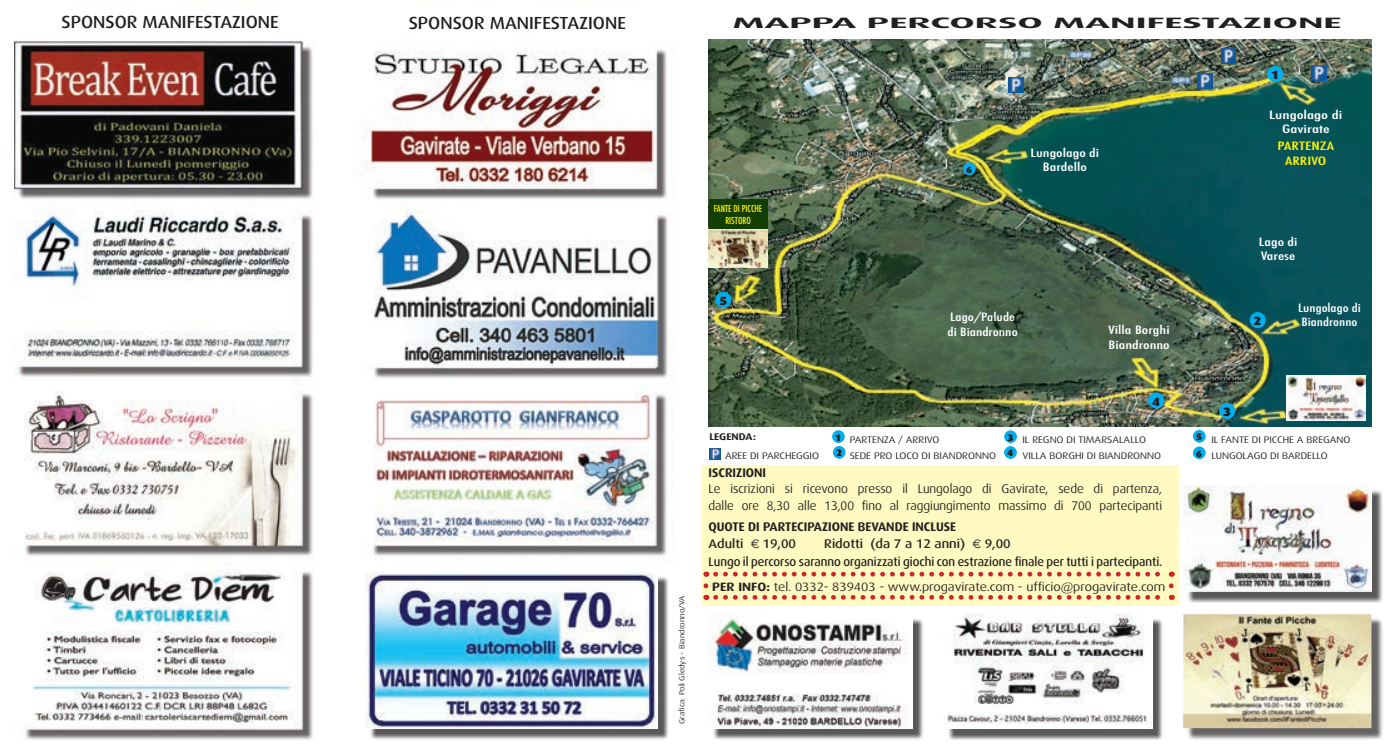
<style>
.page{position:relative;width:1389px;height:745px;background:#fff}
.page>*{position:absolute;margin:0;border:0;box-sizing:border-box;transform-origin:0 0}
.t1{font:500 17.5px "Dax Wide";color:#231f20;scale:.95 1}
.t2{font:700 15px "Dax Wide";color:#231f20;scale:2.29 1}
.t3{font:12.5px/16.2px "Dax Wide";color:#231f20;scale:.9 1}
.t4{font:500 12.5px/17.5px "Dax Wide";color:#231f20}
.t5{font:700 12.5px/17.5px "Dax Wide";color:#231f20;scale:.9 1}
.t6{font:12.12px "Dax Wide";color:#231f20}
.t7{font:900 12px "Dax Wide";color:#231f20;scale:.94 1}
.t8{font:500 condensed 11.12px/14.4px "Futura";color:#fff;scale:1.5 1}
.t9{font:500 condensed 11.12px/14.4px "Futura";color:#fff;scale:1.41 1}
.t10{font:500 condensed 11.12px/14.4px "Futura";color:#fff;text-align:center;scale:1.37 1}
.t11{font:500 condensed 11.12px/14.4px "Futura";color:#fff;text-align:center;scale:1.6 1}
.t12{font:500 condensed 11.12px/14.4px "Futura";color:#fff101;text-align:center;scale:1.6 1}
.t13{font:700 9.62px "Dax Wide";color:#231f20}
.t14{font:9.5px/16px "Dax Wide";color:#231f20}
.t15{font:500 condensed 9.38px/12.1px "Futura";color:#fff101;text-align:center}
.t16{font:900 9.25px/15.8px "Dax Wide";color:#231f20;scale:.94 1}
.t17{font:7.5px "Dax Wide";color:#231f20}
.s1{font-weight:500}
.s2{font-family:"Copperplate Gothic";font-weight:300}
.s3{font-weight:700}
</style>
<div class="page">
<div style="left:700px;top:465px;width:478px;height:140px;background:#fffac1"></div>
<div style="left:1186px;top:616px;width:197px;height:123px;background:#231f20;opacity:.7"></div>
<img style="left:1183px;top:614px;width:188px;height:113px">
<div style="left:1005px;top:430px;width:11px;height:12px;background:#00aeef;border-radius:50%"></div>
<div style="left:1004px;top:430px;width:13px;height:12px;border:1px solid #00aeef;border-radius:50%"></div>
<div style="left:1005px;top:446px;width:11px;height:12px;background:#00aeef;border-radius:50%"></div>
<div style="left:1004px;top:446px;width:13px;height:12px;border:1px solid #00aeef;border-radius:50%"></div>
<div style="left:1194px;top:430px;width:11px;height:12px;background:#00aeef;border-radius:50%"></div>
<div style="left:1193px;top:430px;width:12px;height:12px;border:1px solid #00aeef;border-radius:50%"></div>
<div style="left:1194px;top:446px;width:11px;height:12px;background:#00aeef;border-radius:50%"></div>
<div style="left:1193px;top:446px;width:12px;height:12px;border:1px solid #00aeef;border-radius:50%"></div>
<div style="left:833px;top:446px;width:12px;height:12px;background:#00aeef;border-radius:50%"></div>
<div style="left:833px;top:446px;width:12px;height:12px;border:1px solid #00aeef;border-radius:50%"></div>
<div style="left:833px;top:430px;width:11px;height:12px;background:#00aeef;border-radius:50%"></div>
<div style="left:832px;top:430px;width:13px;height:12px;border:1px solid #00aeef;border-radius:50%"></div>
<svg style="left:709px;top:448px;width:11px;height:11px"></svg>
<img style="left:709px;top:39px;width:662px;height:387px">
<div style="left:709px;top:199px;width:58px;height:30px;background:#143f04"></div>
<img style="left:1198px;top:74px;width:14px;height:15px">
<img style="left:1312px;top:65px;width:15px;height:15px">
<img style="left:1221px;top:49px;width:15px;height:15px">
<img style="left:1008px;top:77px;width:15px;height:15px">
<div style="left:1268px;top:66px;width:15px;height:16px;background:#00aeef;border-radius:50%"></div>
<div style="left:1267px;top:66px;width:16px;height:16px;border:1px solid #00aeef;border-radius:50%"></div>
<div style="left:1250px;top:312px;width:15px;height:15px;background:#00aeef;border-radius:50%"></div>
<div style="left:1250px;top:312px;width:16px;height:16px;border:1px solid #00aeef;border-radius:50%"></div>
<div style="left:1149px;top:392px;width:15px;height:15px;background:#00aeef;border-radius:50%"></div>
<div style="left:1148px;top:392px;width:16px;height:16px;border:1px solid #00aeef;border-radius:50%"></div>
<div style="left:716px;top:292px;width:15px;height:15px;background:#00aeef;border-radius:50%"></div>
<div style="left:716px;top:292px;width:15px;height:15px;border:1px solid #00aeef;border-radius:50%"></div>
<img style="left:709px;top:229px;width:58px;height:38px">
<div style="left:1220px;top:403px;width:15px;height:15px;background:#00aeef;border-radius:50%"></div>
<div style="left:1219px;top:402px;width:16px;height:16px;border:1px solid #00aeef;border-radius:50%"></div>
<div style="left:963px;top:163px;width:12px;height:11px;background:#00aeef;border-radius:50%"></div>
<div style="left:963px;top:162px;width:12px;height:13px;border:1px solid #00aeef;border-radius:50%"></div>
<svg style="left:716px;top:571px;width:456px;height:5px"></svg>
<svg style="left:716px;top:585px;width:458px;height:14px"></svg>
<svg style="left:704px;top:585px;width:4px;height:14px"></svg>
<img style="left:14px;top:40px;width:688px;height:699px">
<div style="left:1186px;top:488px;width:197px;height:114px;background:#231f20;opacity:.75"></div>
<img style="left:1183px;top:485px;width:188px;height:106px">
<img style="left:1287px;top:375px;width:78px;height:45px">
<div style="left:673px;top:583px;width:21px;height:157px;background:#fff"></div>
<div style="left:712px;top:617px;width:212px;height:122px;background:#231f20;opacity:.75"></div>
<img style="left:709px;top:613px;width:204px;height:114px">
<svg style="left:361px;top:565px;width:316px;height:175px"></svg>
<div style="left:369px;top:575px;width:300px;height:163px;background:#231f20;opacity:.75"></div>
<img style="left:366px;top:571px;width:292px;height:156px">
<div style="left:948px;top:617px;width:215px;height:122px;background:#231f20;opacity:.75"></div>
<img style="left:947px;top:613px;width:205px;height:115px">
<h1 class="t1" style="left:61px;top:12px;width:230px">SPONSOR MANIFESTAZIONE</h1>
<h1 class="t1" style="left:409px;top:13px;width:230px">SPONSOR MANIFESTAZIONE</h1>
<p class="t17" style="left:678px;top:723px;width:130px;rotate:-90deg">Grafica: Poli Gledys - Biandronno/VA</p>
<h2 class="t2" style="left:732px;top:14px;width:268px">MAPPA PERCORSO MANIFESTAZIONE</h2>
<p class="t15" style="left:714px;top:202px;width:50px">FANTE DI PICCHE<br>RISTORO</p>
<p class="t7" style="left:719px;top:293px;width:10px">5</p>
<p class="t16" style="left:966px;top:161px;width:8px">6</p>
<p class="t8" style="left:1030px;top:145px;width:47px;text-align:center">Lungolago di<br>Bardello</p>
<p class="t9" style="left:948px;top:310px;width:51px">Lago/Palude di Biandronno</p>
<p class="t8" style="left:1108px;top:323px;width:42px">Villa Borghi<br>Biandronno</p>
<p class="t7" style="left:1152px;top:394px;width:10px">4</p>
<p class="t7" style="left:1271px;top:68px;width:10px">1</p>
<p class="t11" style="left:1269px;top:108px;width:47px">Lungolago di<br>Gavirate</p>
<p class="t12" style="left:1278px;top:139px;width:37px">PARTENZA<br>ARRIVO</p>
<p class="t8" style="left:1259px;top:234px;width:27px">Lago di<br>Varese</p>
<p class="t7" style="left:1254px;top:314px;width:10px">2</p>
<p class="t10" style="left:1298px;top:300px;width:47px">Lungolago di<br>Biandronno</p>
<p class="t7" style="left:1223px;top:404px;width:10px">3</p>
<p class="t13" style="left:709px;top:430px;width:48px">LEGENDA:</p>
<p class="t16" style="left:1007px;top:429px;width:8px">3<br>4</p>
<p class="t14" style="left:1211px;top:431px;width:140px">IL FANTE DI PICCHE A BREGANO<br>LUNGOLAGO DI BARDELLO</p>
<p class="t16" style="left:1196px;top:429px;width:8px">5</p>
<p class="t16" style="left:835px;top:429px;width:8px">1</p>
<p class="t14" style="left:836px;top:431px;width:161px;text-indent:14px">PARTENZA / ARRIVO<br><sup>2</sup> SEDE PRO LOCO DI BIANDRONNO</p>
<p class="t14" style="left:1022px;top:431px;width:140px">IL REGNO DI TIMARSALALLO<br>VILLA BORGHI DI BIANDRONNO</p>
<p class="t14" style="left:725px;top:447px;width:95px">AREE DI PARCHEGGIO</p>
<p class="t16" style="left:1196px;top:445px;width:8px">6</p>
<h3 class="t5" style="left:709px;top:463px;width:65px">ISCRIZIONI</h3>
<h3 class="t3" style="left:709px;top:480px;width:506px">Le iscrizioni si ricevono presso il Lungolago di Gavirate, sede di partenza, dalle ore 8,30 alle 13,00 fino al raggiungimento massimo di 700 partecipanti</h3>
<h3 class="t5" style="left:709px;top:517px;width:276px">QUOTE DI PARTECIPAZIONE BEVANDE INCLUSE<br><span class="s1">Adulti</span> <span class="s2">€</span> <span class="s1">19,00</span></h3>
<h3 class="t4" style="left:709px;top:535px;width:455px;text-indent:116px">Ridotti (da 7 a 12 anni) <span class="s2">€</span> 9,00<br>Lungo il percorso saranno organizzati giochi con estrazione finale per tutti i partecipanti.</h3>
<p class="t6" style="left:712px;top:579px;width:455px"><span class="s3">PER INFO:</span> tel. 0332- 839403 - www.progavirate.com - ufficio@progavirate.com</p>
</div>
